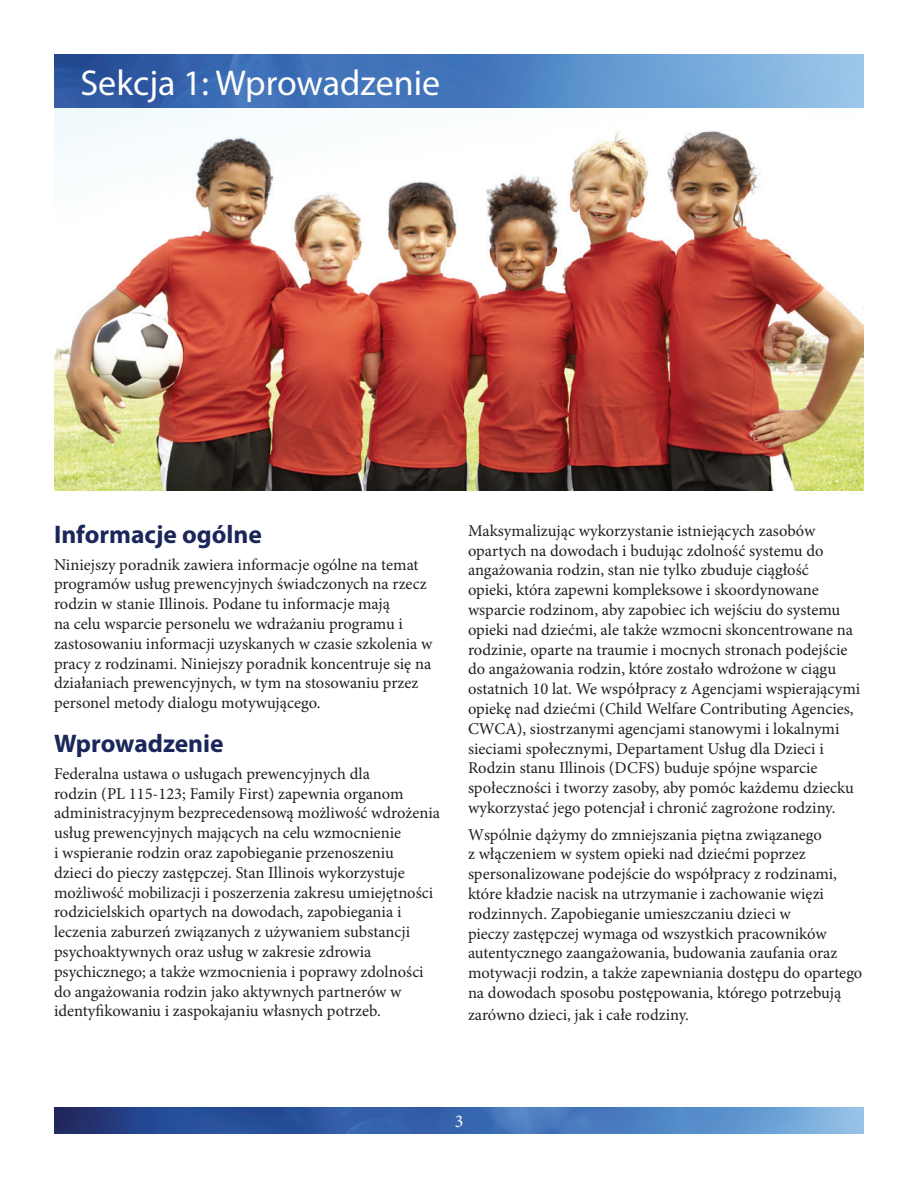
<style>
.page{position:relative;width:918px;height:1188px;background:#fff}
.page>*{position:absolute;margin:0;border:0;box-sizing:border-box;transform-origin:0 0}
.t1{font:36px "Myriad Pro";color:#fff}
.t2{font:700 25.5px "Myriad Pro";color:#1b275a}
.t3{font:18px "Minion Pro";color:#fff}
.t4{font:16.5px/19.8px "Minion Pro";color:#231f20}
</style>
<div class="page">
<img style="left:54px;top:1107px;width:810px;height:27px">
<img style="left:54px;top:54px;width:810px;height:436px">
<h1 class="t1" style="left:80px;top:60px;width:361px">Sekcja 1: Wprowadzenie</h1>
<h2 class="t2" style="left:54px;top:518px;width:209px">Informacje ogólne</h2>
<p class="t4" style="left:54px;top:554px;width:380px">Niniejszy poradnik zawiera informacje ogólne na temat programów usług prewencyjnych świadczonych na rzecz rodzin w stanie Illinois. Podane tu informacje mają<br>na celu wsparcie personelu we wdrażaniu programu i zastosowaniu informacji uzyskanych w czasie szkolenia w pracy z rodzinami. Niniejszy poradnik koncentruje się na działaniach prewencyjnych, w tym na stosowaniu przez personel metody dialogu motywującego.</p>
<h2 class="t2" style="left:54px;top:727px;width:171px">Wprowadzenie</h2>
<p class="t4" style="left:54px;top:764px;width:388px">Federalna ustawa o usługach prewencyjnych dla<br>rodzin (PL 115-123; Family First) zapewnia organom administracyjnym bezprecedensową możliwość wdrożenia usług prewencyjnych mających na celu wzmocnienie<br>i wspieranie rodzin oraz zapobieganie przenoszeniu<br>dzieci do pieczy zastępczej. Stan Illinois wykorzystuje możliwość mobilizacji i poszerzenia zakresu umiejętności rodzicielskich opartych na dowodach, zapobiegania i leczenia zaburzeń związanych z używaniem substancji psychoaktywnych oraz usług w zakresie zdrowia psychicznego; a także wzmocnienia i poprawy zdolności do angażowania rodzin jako aktywnych partnerów w identyfikowaniu i zaspokajaniu własnych potrzeb.</p>
<p class="t4" style="left:468px;top:521px;width:394px">Maksymalizując wykorzystanie istniejących zasobów opartych na dowodach i budując zdolność systemu do angażowania rodzin, stan nie tylko zbuduje ciągłość<br>opieki, która zapewni kompleksowe i skoordynowane wsparcie rodzinom, aby zapobiec ich wejściu do systemu opieki nad dziećmi, ale także wzmocni skoncentrowane na rodzinie, oparte na traumie i mocnych stronach podejście do angażowania rodzin, które zostało wdrożone w ciągu ostatnich 10 lat. We współpracy z Agencjami wspierającymi opiekę nad dziećmi (Child Welfare Contributing Agencies, CWCA), siostrzanymi agencjami stanowymi i lokalnymi sieciami społecznymi, Departament Usług dla Dzieci i Rodzin stanu Illinois (DCFS) buduje spójne wsparcie społeczności i tworzy zasoby, aby pomóc każdemu dziecku wykorzystać jego potencjał i chronić zagrożone rodziny.</p>
<p class="t4" style="left:468px;top:825px;width:396px">Wspólnie dążymy do zmniejszania piętna związanego<br>z włączeniem w system opieki nad dziećmi poprzez spersonalizowane podejście do współpracy z rodzinami, które kładzie nacisk na utrzymanie i zachowanie więzi rodzinnych. Zapobieganie umieszczaniu dzieci w<br>pieczy zastępczej wymaga od wszystkich pracowników autentycznego zaangażowania, budowania zaufania oraz motywacji rodzin, a także zapewniania dostępu do opartego na dowodach sposobu postępowania, którego potrzebują</p>
<p class="t4" style="left:468px;top:1005px;width:223px">zarówno dzieci, jak i całe rodziny.</p>
<p class="t3" style="left:455px;top:1109px;width:10px">3</p>
</div>
